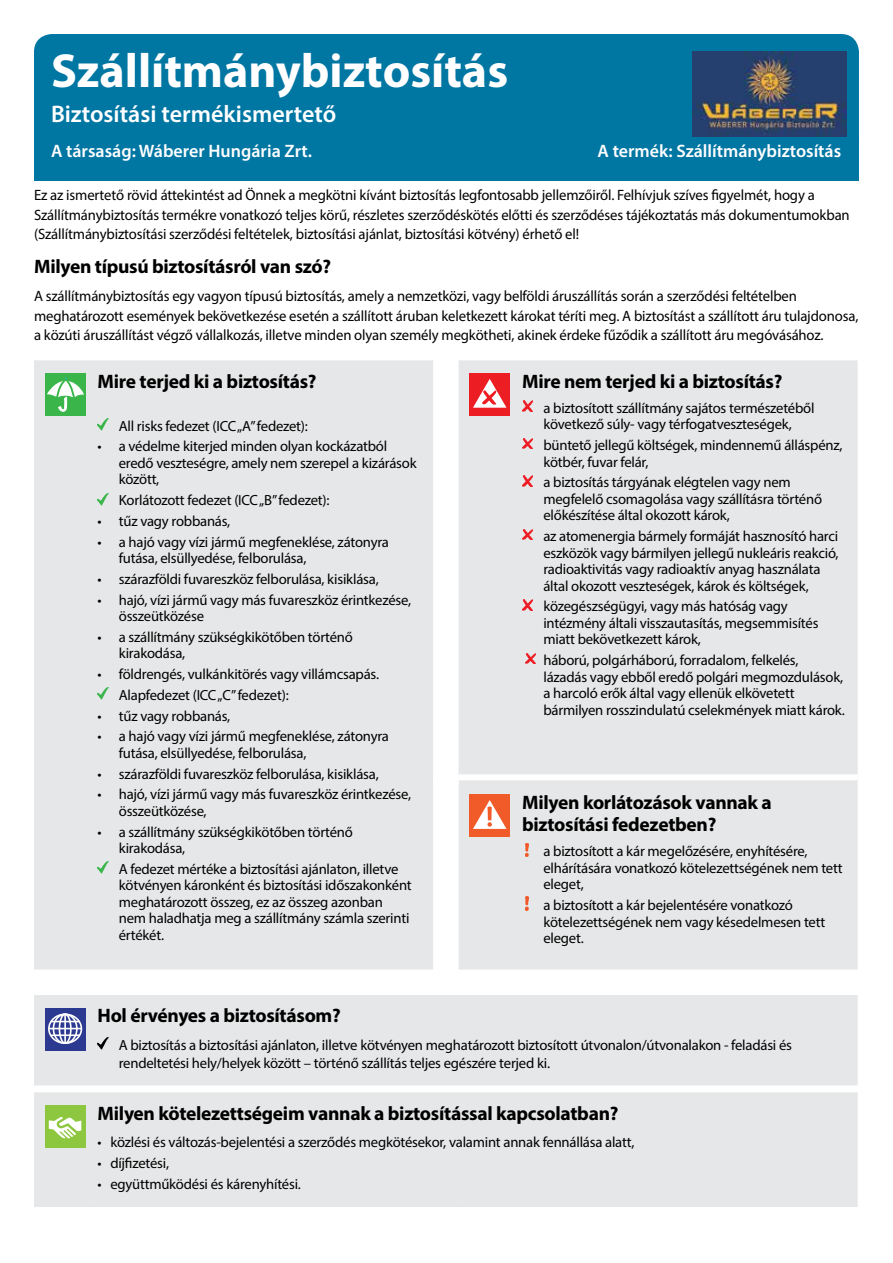
<style>
.page{position:relative;width:893px;height:1263px;background:#fff}
.page>*{position:absolute;margin:0;border:0;box-sizing:border-box;transform-origin:0 0}
.t1{font:700 48px "Myriad Pro";color:#fff}
.t2{font:600 24px "Myriad Pro";color:#fff}
.t3{font:700 19.5px/22.5px "Myriad Pro";letter-spacing:-.015em;color:#000}
.t4{font:600 18px "Myriad Pro";color:#fff}
.t5{font:15px/19.5px "Myriad Pro";letter-spacing:-.01em;color:#000}
.t6{font:14.7px/16.5px "Myriad Pro";letter-spacing:-.015em;color:#000}
</style>
<div class="page">
<div style="left:34px;top:34px;width:825px;height:147px;background:#0076a3;border-radius:18px"></div>
<div style="left:34px;top:360px;width:824px;height:847px;background:#e6e7e8"></div>
<div style="left:459px;top:774px;width:59px;height:6px;background:#fff"></div>
<div style="left:518px;top:774px;width:340px;height:6px;background:#fff"></div>
<div style="left:433px;top:779px;width:26px;height:6px;background:#fff"></div>
<div style="left:45px;top:373px;width:41px;height:43px;background:#39b54a"></div>
<svg style="left:47px;top:376px;width:37px;height:36px"></svg>
<svg style="left:98px;top:419px;width:10px;height:11px"></svg>
<svg style="left:98px;top:493px;width:10px;height:12px"></svg>
<svg style="left:98px;top:688px;width:10px;height:12px"></svg>
<svg style="left:98px;top:862px;width:10px;height:12px"></svg>
<div style="left:469px;top:373px;width:41px;height:43px;background:#ed1d24"></div>
<svg style="left:473px;top:379px;width:33px;height:29px"></svg>
<svg style="left:522px;top:401px;width:11px;height:11px"></svg>
<svg style="left:522px;top:438px;width:11px;height:11px"></svg>
<svg style="left:522px;top:475px;width:11px;height:11px"></svg>
<svg style="left:522px;top:529px;width:11px;height:11px"></svg>
<svg style="left:522px;top:599px;width:11px;height:11px"></svg>
<svg style="left:525px;top:653px;width:11px;height:11px"></svg>
<div style="left:469px;top:794px;width:41px;height:43px;background:#f15a29"></div>
<svg style="left:473px;top:800px;width:33px;height:29px"></svg>
<svg style="left:525px;top:843px;width:4px;height:13px"></svg>
<svg style="left:525px;top:897px;width:4px;height:13px"></svg>
<svg style="left:45px;top:1008px;width:41px;height:42px"></svg>
<div style="left:48px;top:1013px;width:34px;height:31px;border:2px solid #fff;border-radius:50%"></div>
<div style="left:53px;top:1013px;width:25px;height:31px;border:2px solid #fff;border-radius:50%"></div>
<div style="left:59px;top:1013px;width:13px;height:31px;border:2px solid #fff;border-radius:50%"></div>
<hr style="left:64px;top:1014px;width:2px;height:30px;background:#fff">
<svg style="left:51px;top:1021px;width:29px;height:1px"></svg>
<hr style="left:51px;top:1034px;width:29px;height:2px;background:#fff">
<hr style="left:49px;top:1028px;width:32px;height:1px;background:#fff">
<svg style="left:98px;top:1038px;width:10px;height:12px"></svg>
<div style="left:45px;top:1105px;width:41px;height:43px;background:#8dc63f"></div>
<svg style="left:49px;top:1117px;width:33px;height:22px"></svg>
<img style="left:692px;top:51px;width:154px;height:86px">
<h1 class="t1" style="left:51px;top:40px;width:459px">Szállítmánybiztosítás</h1>
<h2 class="t2" style="left:51px;top:99px;width:287px">Biztosítási termékismertető</h2>
<p class="t4" style="left:51px;top:139px;width:262px">A társaság: Wáberer Hungária Zrt.</p>
<p class="t4" style="left:597px;top:139px;width:245px">A termék: Szállítmánybiztosítás</p>
<p class="t5" style="left:34px;top:185px;width:817px">Ez az ismertető rövid áttekintést ad Önnek a megkötni kívánt biztosítás legfontosabb jellemzőiről. Felhívjuk szíves figyelmét, hogy a<br>Szállítmánybiztosítás termékre vonatkozó teljes körű, részletes szerződéskötés előtti és szerződéses tájékoztatás más dokumentumokban (Szállítmánybiztosítási szerződési feltételek, biztosítási ajánlat, biztosítási kötvény) érhető el!</p>
<h3 class="t3" style="left:34px;top:255px;width:299px">Milyen típusú biztosításról van szó?</h3>
<p class="t5" style="left:34px;top:286px;width:826px">A szállítmánybiztosítás egy vagyon típusú biztosítás, amely a nemzetközi, vagy belföldi áruszállítás során a szerződési feltételben meghatározott események bekövetkezése esetén a szállított áruban keletkezett károkat téríti meg. A biztosítást a szállított áru tulajdonosa, a közúti áruszállítást végző vállalkozás, illetve minden olyan személy megkötheti, akinek érdeke fűződik a szállított áru megóvásához.</p>
<h3 class="t3" style="left:98px;top:369px;width:220px">Mire terjed ki a biztosítás?</h3>
<p class="t6" style="left:119px;top:417px;width:191px">All risks fedezet (ICC „A” fedezet):</p>
<p class="t6" style="left:119px;top:438px;width:299px;text-indent:-21px">• a védelme kiterjed minden olyan kockázatból eredő veszteségre, amely nem szerepel a kizárások között,</p>
<p class="t6" style="left:119px;top:492px;width:212px">Korlátozott fedezet (ICC „B” fedezet):</p>
<p class="t6" style="left:98px;top:512px;width:134px">• tűz vagy robbanás,</p>
<p class="t6" style="left:119px;top:533px;width:272px;text-indent:-21px">• a hajó vagy vízi jármű megfeneklése, zátonyra futása, elsüllyedése, felborulása,</p>
<p class="t6" style="left:98px;top:570px;width:283px">• szárazföldi fuvareszköz felborulása, kisiklása,</p>
<p class="t6" style="left:119px;top:591px;width:294px;text-indent:-21px">• hajó, vízi jármű vagy más fuvareszköz érintkezése, összeütközése</p>
<p class="t6" style="left:119px;top:628px;width:236px;text-indent:-21px">• a szállítmány szükségkikötőben történő kirakodása,</p>
<p class="t6" style="left:119px;top:663px;width:262px;line-height:20.7px;text-indent:-21px">• földrengés, vulkánkitörés vagy villámcsapás.<br>Alapfedezet (ICC „C” fedezet):</p>
<p class="t6" style="left:98px;top:707px;width:134px">• tűz vagy robbanás,</p>
<p class="t6" style="left:119px;top:728px;width:272px;text-indent:-21px">• a hajó vagy vízi jármű megfeneklése, zátonyra futása, elsüllyedése, felborulása,</p>
<p class="t6" style="left:98px;top:765px;width:283px">• szárazföldi fuvareszköz felborulása, kisiklása,</p>
<p class="t6" style="left:119px;top:786px;width:294px;text-indent:-21px">• hajó, vízi jármű vagy más fuvareszköz érintkezése, összeütközése,</p>
<p class="t6" style="left:119px;top:823px;width:236px;text-indent:-21px">• a szállítmány szükségkikötőben történő kirakodása,</p>
<p class="t6" style="left:119px;top:860px;width:294px">A fedezet mértéke a biztosítási ajánlaton, illetve kötvényen káronként és biztosítási időszakonként meghatározott összeg, ez az összeg azonban nem haladhatja meg a szállítmány számla szerinti értékét.</p>
<h3 class="t3" style="left:522px;top:369px;width:262px">Mire nem terjed ki a biztosítás?</h3>
<p class="t6" style="left:543px;top:399px;width:273px">a biztosított szállítmány sajátos természetéből következő súly- vagy térfogatveszteségek,</p>
<p class="t6" style="left:543px;top:437px;width:301px">büntető jellegű költségek, mindennemű álláspénz, kötbér, fuvar felár,</p>
<p class="t6" style="left:543px;top:474px;width:280px">a biztosítás tárgyának elégtelen vagy nem megfelelő csomagolása vagy szállításra történő előkészítése által okozott károk,</p>
<p class="t6" style="left:543px;top:528px;width:297px">az atomenergia bármely formáját hasznosító harci eszközök vagy bármilyen jellegű nukleáris reakció, radioaktivitás vagy radioaktív anyag használata által okozott veszteségek, károk és költségek,</p>
<p class="t6" style="left:543px;top:598px;width:277px">közegészségügyi, vagy más hatóság vagy intézmény általi visszautasítás, megsemmisítés miatt bekövetkezett károk,</p>
<p class="t6" style="left:543px;top:652px;width:303px">háború, polgárháború, forradalom, felkelés, lázadás vagy ebből eredő polgári megmozdulások, a harcoló erők által vagy ellenük elkövetett bármilyen rosszindulatú cselekmények miatt károk.</p>
<h3 class="t3" style="left:522px;top:790px;width:251px">Milyen korlátozások vannak a biztosítási fedezetben?</h3>
<p class="t6" style="left:543px;top:843px;width:301px">a biztosított a kár megelőzésére, enyhítésére, elhárítására vonatkozó kötelezettségének nem tett eleget,</p>
<p class="t6" style="left:543px;top:897px;width:283px">a biztosított a kár bejelentésére vonatkozó kötelezettségének nem vagy késedelmesen tett eleget.</p>
<h3 class="t3" style="left:98px;top:1004px;width:245px">Hol érvényes a biztosításom?</h3>
<p class="t6" style="left:119px;top:1035px;width:675px;line-height:18.8px">A biztosítás a biztosítási ajánlaton, illetve kötvényen meghatározott biztosított útvonalon/útvonalakon - feladási és rendeltetési hely/helyek között – történő szállítás teljes egészére terjed ki.</p>
<h3 class="t3" style="left:98px;top:1101px;width:522px">Milyen kötelezettségeim vannak a biztosítással kapcsolatban?</h3>
<p class="t6" style="left:98px;top:1133px;width:538px">• közlési és változás-bejelentési a szerződés megkötésekor, valamint annak fennállása alatt,</p>
<p class="t6" style="left:98px;top:1154px;width:73px">• díjfizetési,</p>
<p class="t6" style="left:98px;top:1175px;width:205px">• együttműködési és kárenyhítési.</p>
</div>
